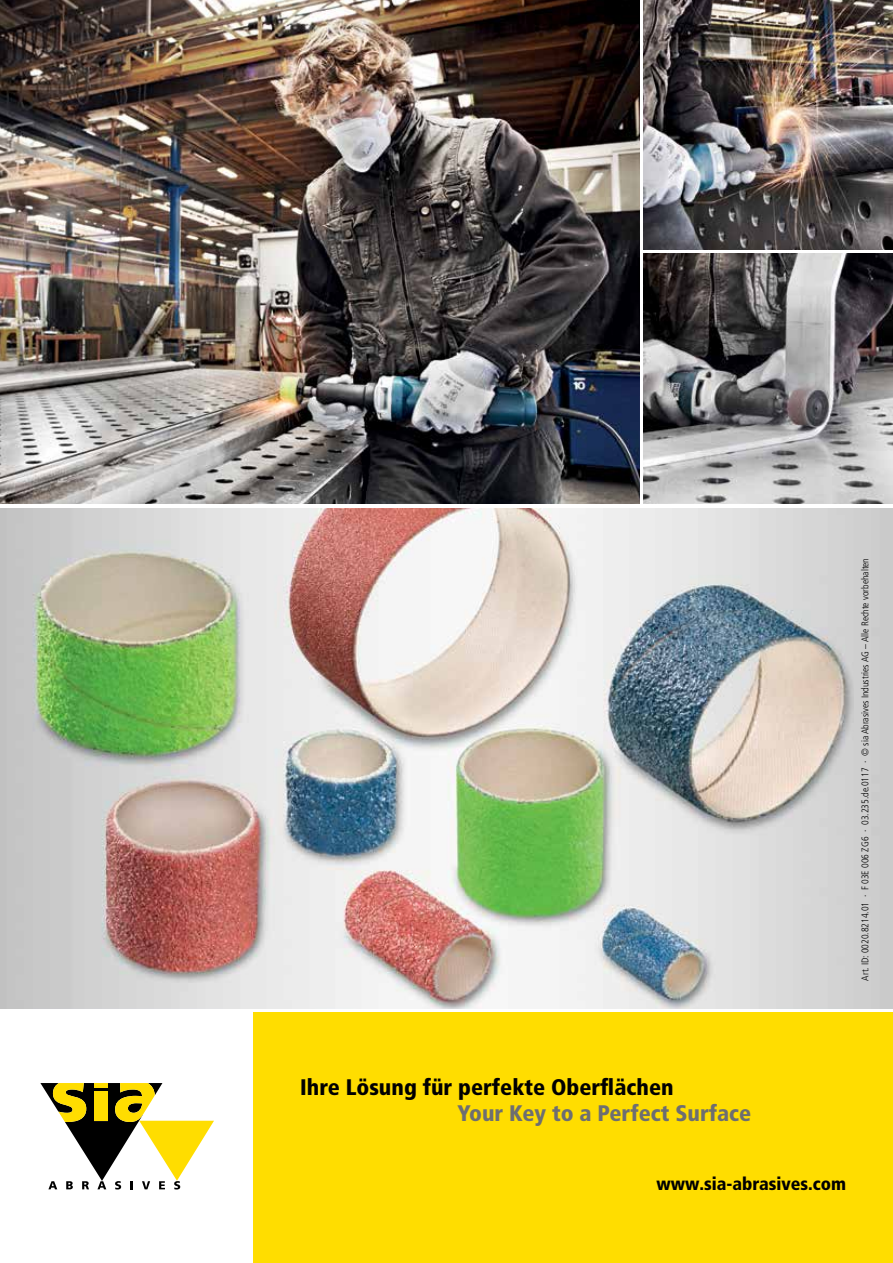
<style>
.page{position:relative;width:893px;height:1263px;background:#fff}
.page>*{position:absolute;margin:0;border:0;box-sizing:border-box;transform-origin:0 0}
.t1{font:900 condensed 22.5px "Frutiger LT Pro";color:#000}
.t2{font:900 condensed 22.5px "Frutiger LT Pro";color:#6d6e71}
.t3{font:900 condensed 18px "Frutiger LT Pro";color:#000}
.t4{font:300 condensed 9.75px "Frutiger LT Pro";color:#000}
</style>
<div class="page">
<div style="left:253px;top:1013px;width:640px;height:250px;background:#fd0"></div>
<img style="left:0;top:0;width:639px;height:504px">
<img style="left:0;top:509px;width:893px;height:500px">
<img style="left:644px;top:254px;width:249px;height:250px">
<img style="left:644px;top:0;width:249px;height:249px">
<svg style="left:40px;top:1083px;width:174px;height:106px"></svg>
<p class="t4" style="left:859px;top:980px;width:424px;rotate:-90deg">Art. ID: 0020.8214.01 · F 03E 006 ZG6 · 03.235.de.0117 · © sia Abrasives Industries AG – Alle Rechte vorbehalten</p>
<h1 class="t1" style="left:300px;top:1073px;width:375px">Ihre Lösung für perfekte Oberflächen</h1>
<h1 class="t2" style="left:458px;top:1099px;width:295px">Your Key to a Perfect Surface</h1>
<h2 class="t3" style="left:656px;top:1172px;width:191px">www.sia-abrasives.com</h2>
</div>
